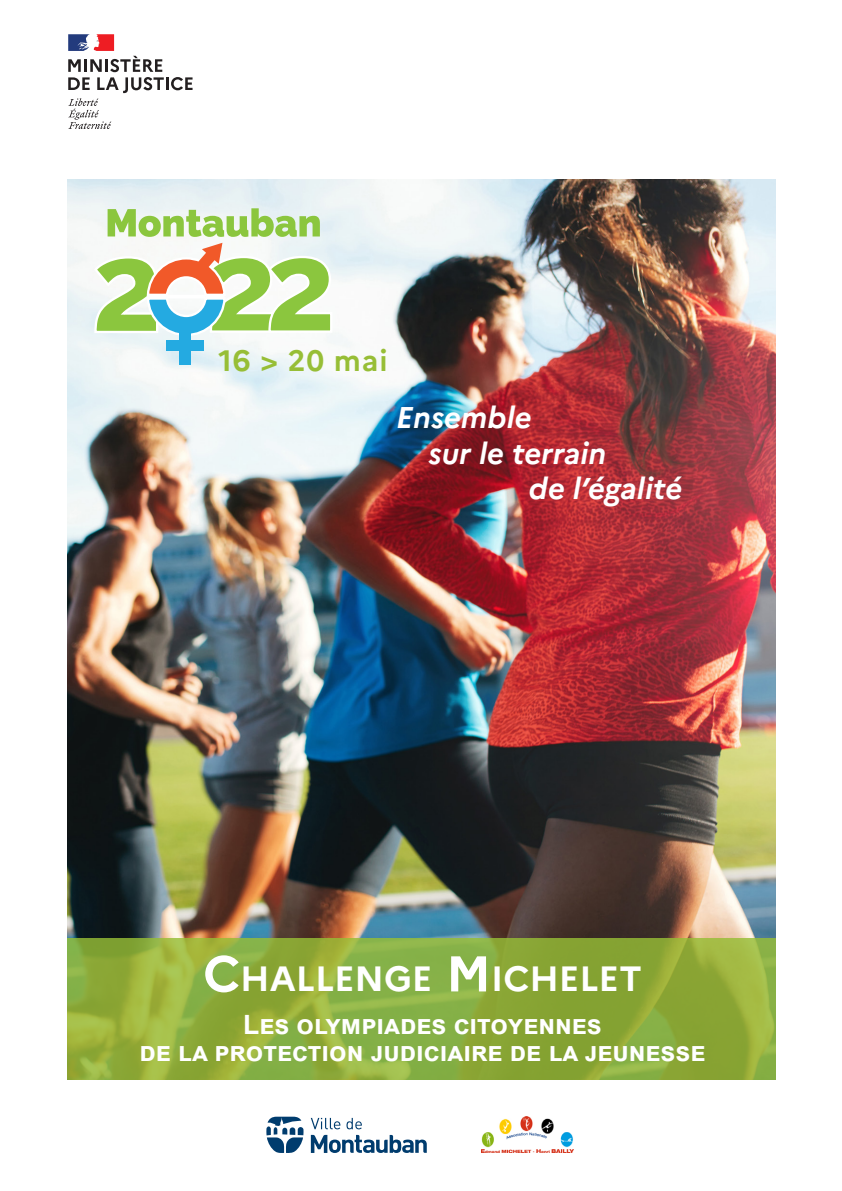
<style>
.page{position:relative;width:842px;height:1191px;background:#fff}
.page>*{position:absolute;margin:0;border:0;box-sizing:border-box;transform-origin:0 0}
.t1{font:700 35px "Marianne";color:#fff}
.t2{font:italic 700 30px/36px "Marianne";color:#fff}
.t3{font:700 29.4px "Marianne";letter-spacing:.03em;color:#97be36}
.t4{font:700 26.6px/27px "Arial";color:#fff;text-align:center}
.s1{font-size:50.2px}
</style>
<div class="page">
<svg style="left:266px;top:1116px;width:37px;height:37px"></svg>
<svg style="left:311px;top:1117px;width:116px;height:36px"></svg>
<img style="left:481px;top:1116px;width:93px;height:36px">
<img style="left:68px;top:179px;width:707px;height:759px">
<svg style="left:68px;top:938px;width:707px;height:141px;background:#8eac3c"></svg>
<svg style="left:108px;top:208px;width:212px;height:29px"></svg>
<div style="left:180px;top:326px;width:11px;height:39px;background:#24aae1"></div>
<div style="left:167px;top:340px;width:37px;height:10px;background:#24aae1"></div>
<svg style="left:93px;top:243px;width:241px;height:94px"></svg>
<svg style="left:68px;top:34px;width:125px;height:95px"></svg>
<p class="t3" style="left:218px;top:342px;width:171px">16 &gt; 20 mai</p>
<p class="t2" style="left:429px;top:399px;width:179px;text-indent:-32px">Ensemble<br>sur le terrain</p>
<p class="t2" style="left:529px;top:470px;width:155px">de l’égalité</p>
<p class="t1" style="left:203px;top:957px;width:440px"><span class="s1">C</span>HALLENGE <span class="s1">M</span>ICHELET</p>
<p class="t4" style="left:139px;top:1011px;width:567px">LES OLYMPIADES CITOYENNES<br>DE LA PROTECTION JUDICIAIRE DE LA JEUNESSE</p>
</div>
